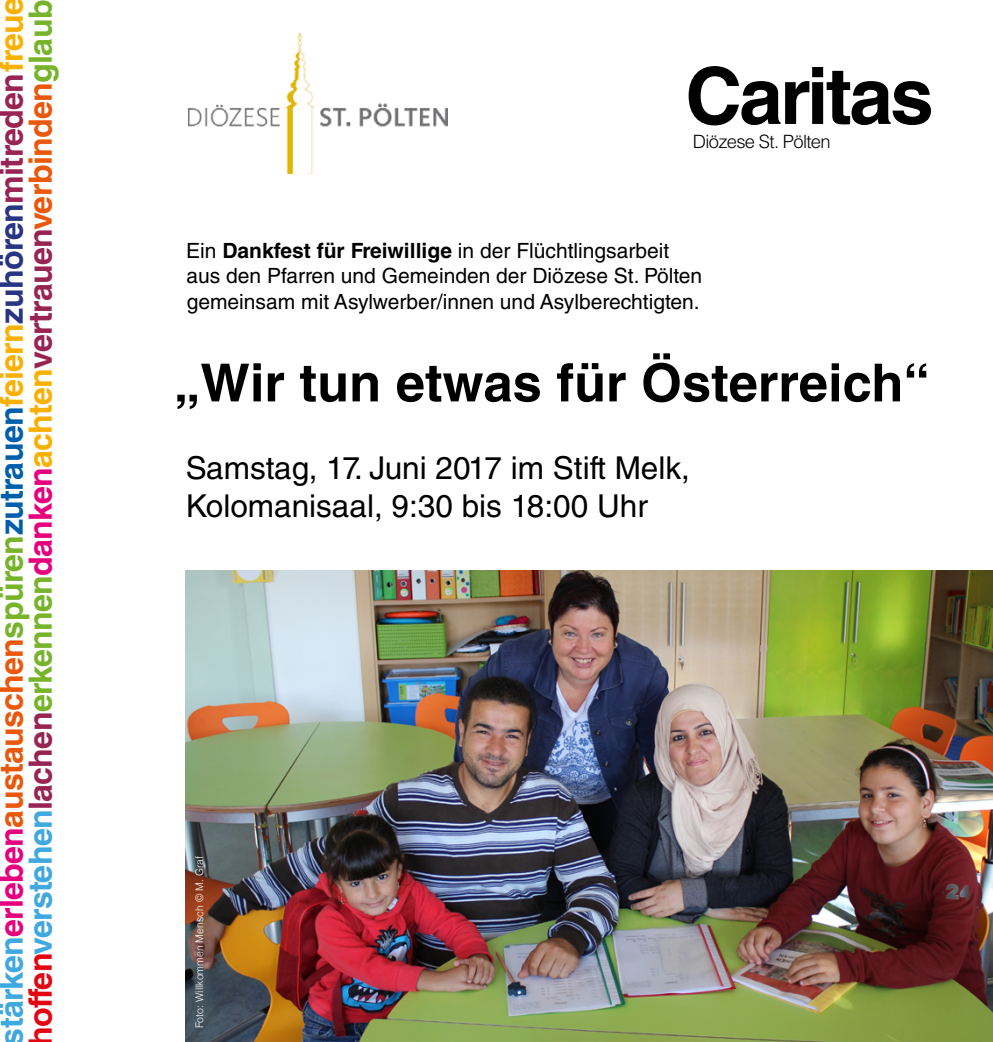
<style>
.page{position:relative;width:993px;height:1042px;background:#fff}
.page>*{position:absolute;margin:0;border:0;box-sizing:border-box;transform-origin:0 0}
.t1{font:700 78.58px "Helvetica LT Std";letter-spacing:-.035em;color:#000}
.t2{font:700 52.5px "Helvetica LT Com";color:#000}
.t3{font:700 32.2px/29.1px "Helvetica LT Std";letter-spacing:-.02em;color:#982453}
.t4{font:31.5px/37.8px "Helvetica LT Std";color:#000}
.t5{font:21px/25.2px "Helvetica LT Std";color:#000}
.t6{font:300 18.38px "Helvetica LT Std";letter-spacing:-.035em;color:#000}
.t7{font:300 10.5px "Helvetica LT Com";color:#fff}
.s1{color:#3fa8df}
.s2{color:#e6007d}
.s3{color:#ea580c}
.s4{color:#77b42b}
.s5{color:#005fab}
.s6{color:#f9b000}
.s7{color:#283583}
.s8{color:#e30613}
.s9{font-weight:700}
</style>
<div class="page">
<img style="left:188px;top:34px;width:259px;height:139px">
<img style="left:186px;top:571px;width:806px;height:471px">
<h3 class="t3" style="left:-4px;top:1045px;width:1050px;rotate:-90deg"><span class="s1">stärken</span><span class="s2">erleben</span><span class="s3">austauschen</span><span class="s4">spüren</span><span class="s5">zutrauen</span><span class="s6">feiern</span><span class="s7">zuhören</span>mitreden<span class="s6">freue </span><span class="s8">hoffen</span><span class="s1">verstehen</span>lachen<span class="s4">erkennen</span><span class="s2">danken</span><span class="s6">achten</span>vertrauen<span class="s3">verbinden</span><span class="s4">glaub</span></h3>
<h1 class="t1" style="left:685px;top:48px;width:250px">Caritas</h1>
<p class="t6" style="left:692px;top:130px;width:139px">Diözese St. Pölten</p>
<p class="t5" style="left:186px;top:238px;width:517px">Ein <span class="s9">Dankfest für Freiwillige</span> in der Flüchtlingsarbeit aus den Pfarren und Gemeinden der Diözese St. Pölten gemeinsam mit Asylwerber/innen und Asylberechtigten.</p>
<h2 class="t2" style="left:174px;top:351px;width:757px">„Wir tun etwas für Österreich“</h2>
<h3 class="t4" style="left:186px;top:449px;width:505px">Samstag, 17. Juni 2017 im Stift Melk,<br>Kolomanisaal, 9:30 bis 18:00 Uhr</h3>
<p class="t7" style="left:193px;top:1028px;width:174px;rotate:-90deg">Foto: Willkommen Mensch © M. Graf</p>
</div>
